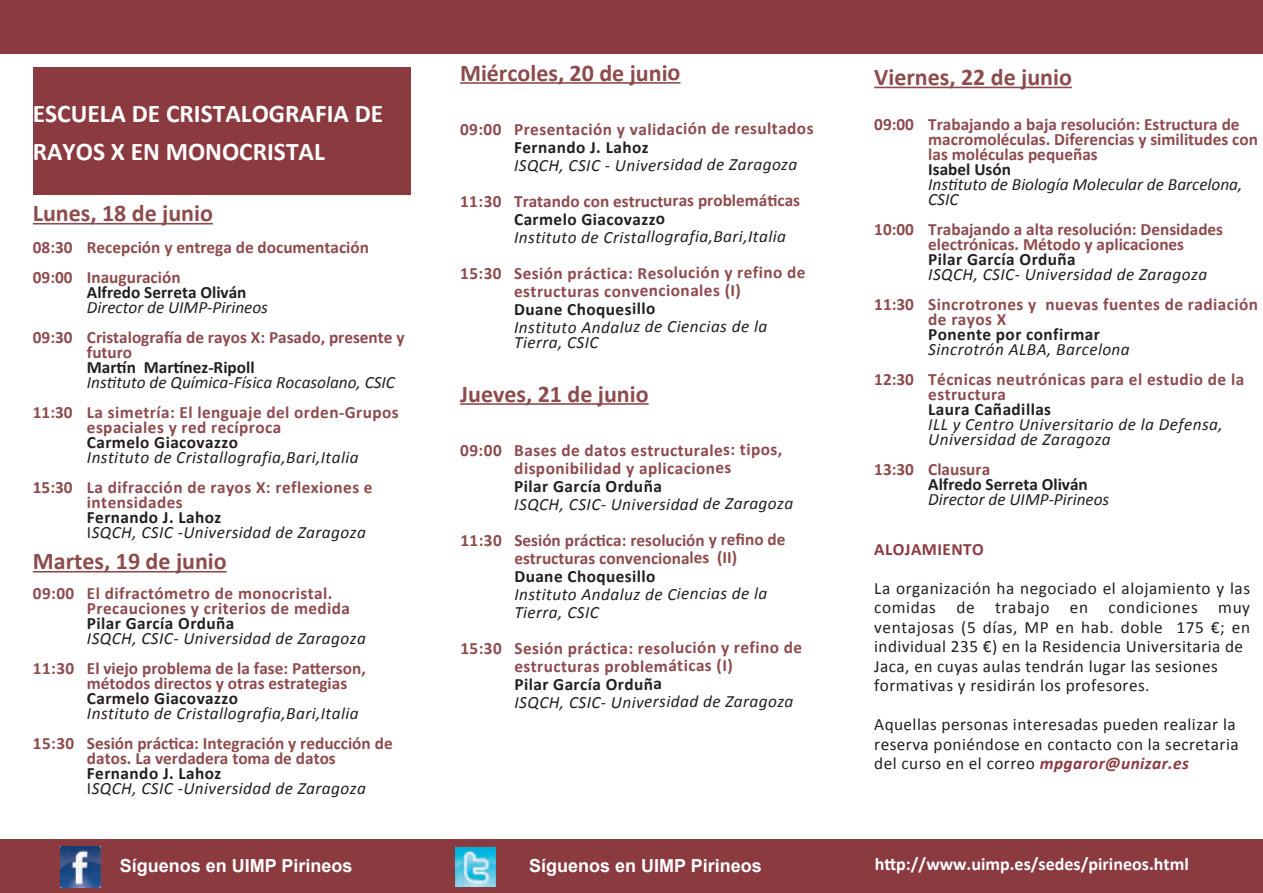
<style>
.page{position:relative;width:1263px;height:893px;background:#fff}
.page>*{position:absolute;margin:0;border:0;box-sizing:border-box;transform-origin:0 0}
.t1{font:700 25.5px/37.5px "Calibri";color:#fff}
.t2{font:700 24px "Calibri";color:#8e4b4e}
.t3{font:700 18px "Arial";color:#fff}
.t4{font:700 18px "Calibri";color:#fff}
.t5{font:700 17.25px/15px "Calibri";color:#8e4b4e}
.t6{font:italic 17.25px/15px "Calibri";letter-spacing:.025em;color:#231f20}
.t7{font:700 17.25px/15px "Calibri";letter-spacing:.025em;color:#8e4b4e}
.t8{font:17.25px/19.5px "Calibri";letter-spacing:.025em;color:#231f20}
.t9{font:700 17.25px "Calibri";letter-spacing:.025em;color:#231f20}
.t10{font:italic 17.25px/15px "Calibri";color:#231f20}
.t11{font:700 17.25px "Calibri";color:#231f20}
.t12{font:700 17.25px "Calibri";letter-spacing:.025em;color:#8b3a40}
.s1{font-weight:700;font-style:normal}
.s2{font-style:normal}
.s3{font-weight:700;font-style:italic;color:#8b3a40}
</style>
<div class="page">
<div style="left:0;top:0;width:1263px;height:54px;background:#8b3a40"></div>
<div style="left:0;top:839px;width:1263px;height:54px;background:#8b3a40"></div>
<img style="left:60px;top:847px;width:41px;height:40px">
<hr style="left:33px;top:223px;width:180px;height:1px;background:#8e4b4e">
<hr style="left:33px;top:571px;width:194px;height:1px;background:#8e4b4e">
<hr style="left:460px;top:82px;width:220px;height:2px;background:#8e4b4e">
<hr style="left:460px;top:403px;width:189px;height:2px;background:#8e4b4e">
<hr style="left:874px;top:87px;width:198px;height:1px;background:#8e4b4e">
<div style="left:33px;top:67px;width:378px;height:128px;background:#8b3a40"></div>
<img style="left:455px;top:847px;width:40px;height:40px">
<h1 class="t1" style="left:33px;top:97px;width:352px">ESCUELA DE CRISTALOGRAFIA DE<br>RAYOS X EN MONOCRISTAL</h1>
<h2 class="t2" style="left:33px;top:203px;width:182px">Lunes, 18 de junio</h2>
<p class="t5" style="left:33px;top:233px;width:338px;line-height:30px">08:30 Recepción y entrega de documentación<br>09:00 Inauguración</p>
<p class="t11" style="left:87px;top:285px;width:161px">Alfredo Serreta Oliván</p>
<p class="t10" style="left:87px;top:301px;width:183px">Director de UIMP-Pirineos</p>
<p class="t5" style="left:87px;top:331px;width:319px;text-indent:-54px">09:30 Cristalografía de rayos X: Pasado, presente y futuro</p>
<p class="t11" style="left:87px;top:360px;width:169px">Martín Martínez-Ripoll</p>
<p class="t10" style="left:87px;top:376px;width:310px">Instituto de Química-Física Rocasolano, CSIC</p>
<p class="t7" style="left:87px;top:406px;width:313px;text-indent:-54px">11:30 La simetría: El lenguaje del orden-Grupos espaciales y red recíproca</p>
<p class="t9" style="left:87px;top:435px;width:153px">Carmelo Giacovazzo</p>
<p class="t6" style="left:87px;top:451px;width:273px">Instituto de Cristallografia,Bari,Italia</p>
<p class="t7" style="left:87px;top:481px;width:287px;text-indent:-54px">15:30 La difracción de rayos X: reflexiones e intensidades</p>
<p class="t6" style="left:87px;top:511px;width:280px"><span class="s1">Fernando J. Lahoz<br></span><span class="s2">I</span>SQCH, CSIC -Universidad de Zaragoza</p>
<h2 class="t2" style="left:33px;top:551px;width:195px">Martes, 19 de junio</h2>
<p class="t7" style="left:87px;top:587px;width:265px;text-indent:-54px">09:00 El difractómetro de monocristal.<br>Precauciones y criterios de medida</p>
<p class="t9" style="left:87px;top:616px;width:149px">Pilar García Orduña</p>
<p class="t6" style="left:87px;top:633px;width:280px">ISQCH, CSIC- Universidad de Zaragoza</p>
<p class="t5" style="left:87px;top:663px;width:280px;text-indent:-54px">11:30 El viejo problema de la fase: Patterson, métodos directos y otras estrategias</p>
<p class="t9" style="left:87px;top:691px;width:153px">Carmelo Giacovazzo</p>
<p class="t6" style="left:87px;top:708px;width:273px">Instituto de Cristallografia,Bari,Italia</p>
<p class="t5" style="left:33px;top:738px;width:361px;text-align:center">15:30 Sesión práctica: Integración y reducción de datos. La verdadera toma de datos</p>
<p class="t6" style="left:87px;top:768px;width:280px"><span class="s1">Fernando J. Lahoz<br></span><span class="s2">I</span>SQCH, CSIC -Universidad de Zaragoza</p>
<h2 class="t2" style="left:460px;top:63px;width:222px">Miércoles, 20 de junio</h2>
<p class="t7" style="left:460px;top:123px;width:355px">09:00 Presentación y validación de resultados</p>
<p class="t9" style="left:514px;top:140px;width:136px">Fernando J. Lahoz</p>
<p class="t6" style="left:514px;top:159px;width:285px">ISQCH, CSIC - Universidad de Zaragoza</p>
<p class="t5" style="left:460px;top:195px;width:341px">11:30 Tratando con estructuras problemáticas</p>
<p class="t9" style="left:514px;top:212px;width:153px">Carmelo Giacovazzo</p>
<p class="t6" style="left:514px;top:231px;width:273px">Instituto de Cristallografia,Bari,Italia</p>
<p class="t7" style="left:514px;top:265px;width:293px;line-height:18px;text-indent:-54px">15:30 Sesión práctica: Resolución y refino de estructuras convencionales (I)</p>
<p class="t9" style="left:514px;top:302px;width:143px">Duane Choquesillo</p>
<p class="t6" style="left:514px;top:321px;width:255px">Instituto Andaluz de Ciencias de la<br>Tierra, CSIC</p>
<h2 class="t2" style="left:460px;top:384px;width:190px">Jueves, 21 de junio</h2>
<p class="t7" style="left:460px;top:442px;width:323px;line-height:18px;text-align:center">09:00 Bases de datos estructurales: tipos, disponibilidad y aplicaciones</p>
<p class="t9" style="left:514px;top:479px;width:149px">Pilar García Orduña</p>
<p class="t6" style="left:514px;top:498px;width:280px">ISQCH, CSIC- Universidad de Zaragoza</p>
<p class="t5" style="left:460px;top:532px;width:327px;line-height:18px;text-align:center">11:30 Sesión práctica: resolución y refino de estructuras convencionales (II)</p>
<p class="t9" style="left:514px;top:569px;width:143px">Duane Choquesillo</p>
<p class="t6" style="left:514px;top:586px;width:255px;line-height:18px">Instituto Andaluz de Ciencias de la<br>Tierra, CSIC</p>
<p class="t7" style="left:514px;top:640px;width:289px;line-height:18px;text-indent:-54px">15:30 Sesión práctica: resolución y refino de estructuras problemáticas (I)</p>
<p class="t9" style="left:514px;top:677px;width:149px">Pilar García Orduña</p>
<p class="t6" style="left:514px;top:696px;width:280px">ISQCH, CSIC- Universidad de Zaragoza</p>
<h2 class="t2" style="left:874px;top:67px;width:199px">Viernes, 22 de junio</h2>
<p class="t5" style="left:928px;top:118px;width:331px;text-indent:-54px">09:00 Trabajando a baja resolución: Estructura de macromoléculas. Diferencias y similitudes con las moléculas pequeñas</p>
<p class="t11" style="left:928px;top:162px;width:84px">Isabel Usón</p>
<p class="t10" style="left:928px;top:178px;width:316px">Instituto de Biología Molecular de Barcelona,<br>CSIC</p>
<p class="t5" style="left:928px;top:223px;width:296px;text-indent:-54px">10:00 Trabajando a alta resolución: Densidades electrónicas. Método y aplicaciones</p>
<p class="t9" style="left:928px;top:252px;width:149px">Pilar García Orduña</p>
<p class="t6" style="left:928px;top:268px;width:280px">ISQCH, CSIC- Universidad de Zaragoza</p>
<p class="t7" style="left:928px;top:298px;width:331px;text-indent:-54px">11:30 Sincrotrones y nuevas fuentes de radiación de rayos X</p>
<p class="t9" style="left:928px;top:327px;width:173px">Ponente por confirmar</p>
<p class="t6" style="left:928px;top:343px;width:203px">Sincrotrón ALBA, Barcelona</p>
<p class="t7" style="left:928px;top:373px;width:318px;text-indent:-54px">12:30 Técnicas neutrónicas para el estudio de la estructura</p>
<p class="t9" style="left:928px;top:402px;width:124px">Laura Cañadillas</p>
<p class="t6" style="left:928px;top:418px;width:296px">ILL y Centro Universitario de la Defensa,<br>Universidad de Zaragoza</p>
<p class="t5" style="left:874px;top:463px;width:117px">13:30 Clausura</p>
<p class="t11" style="left:928px;top:477px;width:161px">Alfredo Serreta Oliván</p>
<p class="t10" style="left:928px;top:493px;width:183px">Director de UIMP-Pirineos</p>
<p class="t12" style="left:874px;top:542px;width:111px">ALOJAMIENTO</p>
<p class="t8" style="left:874px;top:580px;width:377px">La organización ha negociado el alojamiento y las comidas de trabajo en condiciones muy ventajosas (5 días, MP en hab. doble 175 €; en individual 235 €) en la Residencia Universitaria de Jaca, en cuyas aulas tendrán lugar las sesiones formativas y residirán los profesores.</p>
<p class="t8" style="left:874px;top:716px;width:366px">Aquellas personas interesadas pueden realizar la reserva poniéndose en contacto con la secretaria del curso en el correo <span class="s3">mpgaror@unizar.es</span></p>
<p class="t3" style="left:120px;top:856px;width:234px">Síguenos en UIMP Pirineos</p>
<p class="t3" style="left:529px;top:856px;width:234px">Síguenos en UIMP Pirineos</p>
<p class="t4" style="left:875px;top:857px;width:315px">http://www.uimp.es/sedes/pirineos.html</p>
</div>
